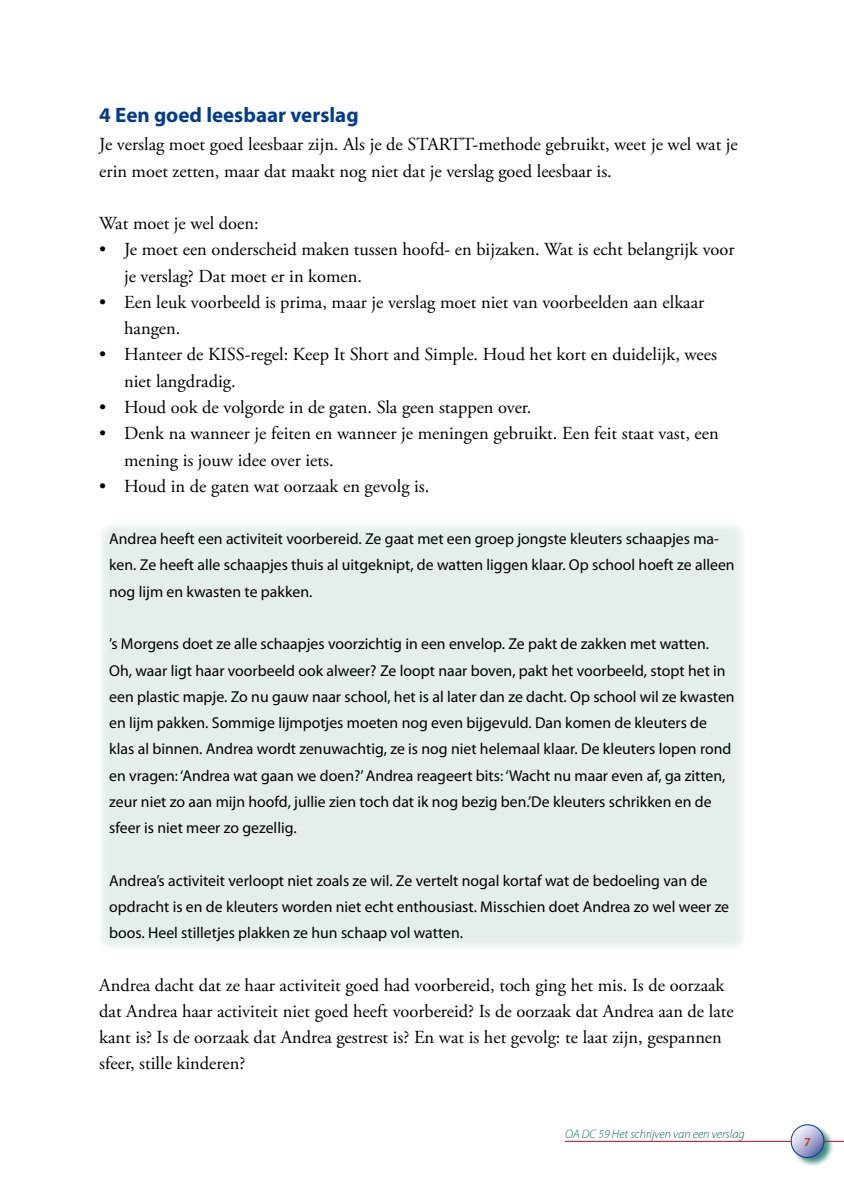
<style>
.page{position:relative;width:844px;height:1191px;background:#fff}
.page>*{position:absolute;margin:0;border:0;box-sizing:border-box;transform-origin:0 0}
.t1{font:700 21px "Myriad Pro";color:#003c8f}
.t2{font:18.38px/26.2px "Adobe Garamond Pro";color:#000}
.t3{font:15.75px/26.2px "Myriad Pro";color:#000}
.t4{font:italic 300 12.25px "Myriad Pro";color:#00685b}
.t5{font:600 12.25px "Myriad Pro";color:#b7401b}
</style>
<div class="page">
<div style="left:99px;top:524px;width:645px;height:425px;background:#e4eeec"></div>
<hr style="left:564px;top:1141px;width:279px;height:1px;background:#cd071e">
<div style="left:790px;top:1124px;width:43px;height:43px;background:#00685b;opacity:.75"></div>
<svg style="left:791px;top:1124px;width:32px;height:33px"></svg>
<div style="left:790px;top:1124px;width:33px;height:33px;border:1px solid #003c8f;border-radius:50%"></div>
<h1 class="t1" style="left:99px;top:101px;width:261px">4 Een goed leesbaar verslag</h1>
<p class="t2" style="left:99px;top:132px;width:640px">Je verslag moet goed leesbaar zijn. Als je de STARTT-methode gebruikt, weet je wel wat je erin moet zetten, maar dat maakt nog niet dat je verslag goed leesbaar is.</p>
<p class="t2" style="left:99px;top:211px;width:161px">Wat moet je wel doen:</p>
<p class="t2" style="left:124px;top:237px;width:611px;text-indent:-25px">• Je moet een onderscheid maken tussen hoofd- en bijzaken. Wat is echt belangrijk voor je verslag? Dat moet er in komen.</p>
<p class="t2" style="left:124px;top:289px;width:581px;text-indent:-25px">• Een leuk voorbeeld is prima, maar je verslag moet niet van voorbeelden aan elkaar hangen.</p>
<p class="t2" style="left:124px;top:342px;width:594px;text-indent:-25px">• Hanteer de KISS-regel: Keep It Short and Simple. Houd het kort en duidelijk, wees niet langdradig.</p>
<p class="t2" style="left:99px;top:395px;width:433px">• Houd ook de volgorde in de gaten. Sla geen stappen over.</p>
<p class="t2" style="left:124px;top:421px;width:596px;text-indent:-25px">• Denk na wanneer je feiten en wanneer je meningen gebruikt. Een feit staat vast, een mening is jouw idee over iets.</p>
<p class="t2" style="left:99px;top:473px;width:331px">• Houd in de gaten wat oorzaak en gevolg is.</p>
<p class="t3" style="left:109px;top:525px;width:626px">Andrea heeft een activiteit voorbereid. Ze gaat met een groep jongste kleuters schaapjes ma&shy;ken. Ze heeft alle schaapjes thuis al uitgeknipt, de watten liggen klaar. Op school hoeft ze alleen nog lijm en kwasten te pakken.</p>
<p class="t3" style="left:109px;top:630px;width:627px">’s Morgens doet ze alle schaapjes voorzichtig in een envelop. Ze pakt de zakken met watten.<br>Oh, waar ligt haar voorbeeld ook alweer? Ze loopt naar boven, pakt het voorbeeld, stopt het in een plastic mapje. Zo nu gauw naar school, het is al later dan ze dacht. Op school wil ze kwasten en lijm pakken. Sommige lijmpotjes moeten nog even bijgevuld. Dan komen de kleuters de klas al binnen. Andrea wordt zenuwachtig, ze is nog niet helemaal klaar. De kleuters lopen rond en vragen: ‘Andrea wat gaan we doen?’ Andrea reageert bits: ‘Wacht nu maar even af, ga zitten, zeur niet zo aan mijn hoofd, jullie zien toch dat ik nog bezig ben.’De kleuters schrikken en de sfeer is niet meer zo gezellig.</p>
<p class="t3" style="left:109px;top:867px;width:621px">Andrea’s activiteit verloopt niet zoals ze wil. Ze vertelt nogal kortaf wat de bedoeling van de opdracht is en de kleuters worden niet echt enthousiast. Misschien doet Andrea zo wel weer ze boos. Heel stilletjes plakken ze hun schaap vol watten.</p>
<p class="t2" style="left:99px;top:972px;width:635px">Andrea dacht dat ze haar activiteit goed had voorbereid, toch ging het mis. Is de oorzaak dat Andrea haar activiteit niet goed heeft voorbereid? Is de oorzaak dat Andrea aan de late kant is? Is de oorzaak dat Andrea gestrest is? En wat is het gevolg: te laat zijn, gespannen sfeer, stille kinderen?</p>
<p class="t4" style="left:565px;top:1127px;width:181px">OA DC 59 Het schrijven van een verslag</p>
<p class="t5" style="left:804px;top:1133px;width:8px">7</p>
</div>
